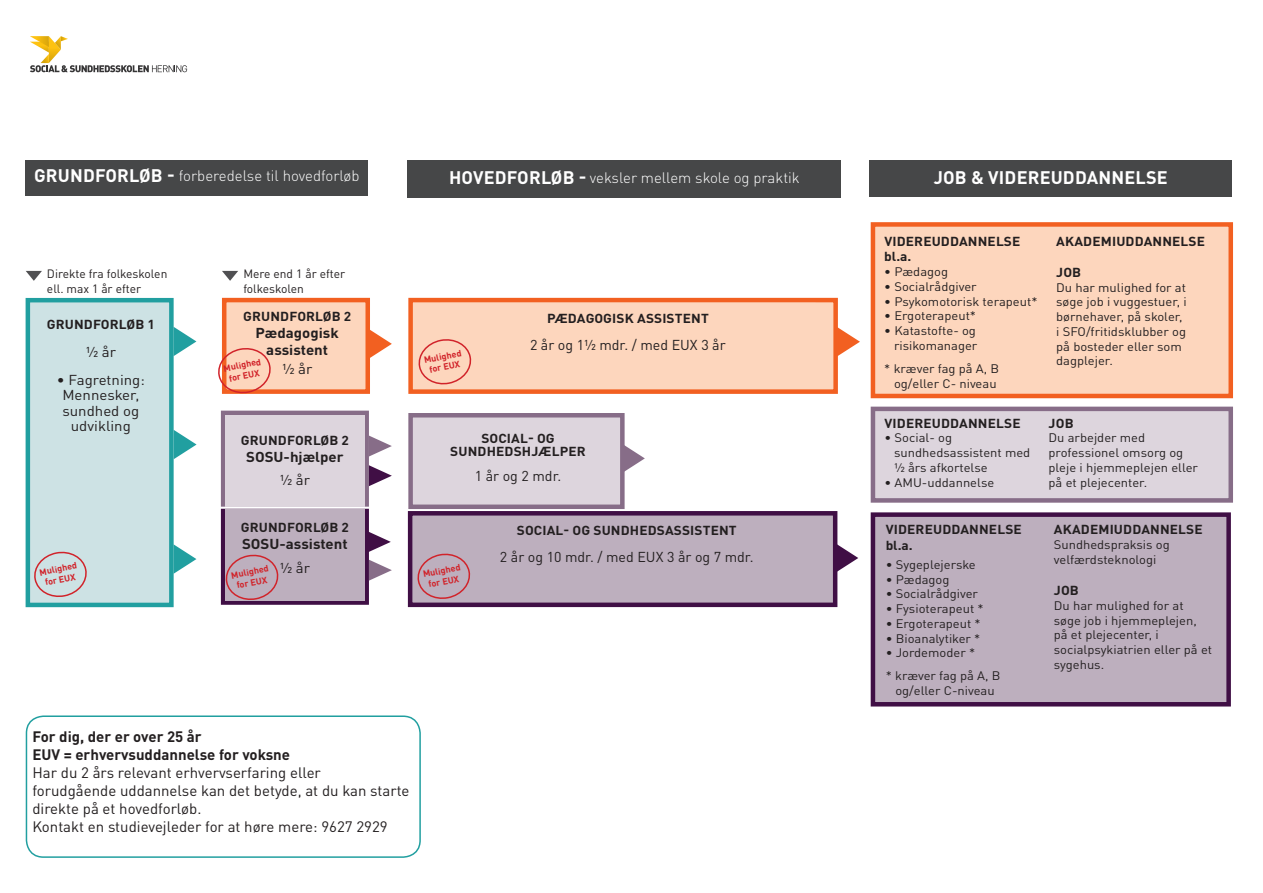
<style>
.page{position:relative;width:1263px;height:893px;background:#fff}
.page>*{position:absolute;margin:0;border:0;box-sizing:border-box;transform-origin:0 0}
.t1{font:700 18px "DINOT";letter-spacing:.01em;color:#fff}
.t2{font:15px/18px "DINOT";color:#231f20}
.t3{font:300 15px "DINOT";color:#fff}
.t4{font:700 15px/18px "DINOT";color:#231f20}
.t5{font:14.25px "DINOT";color:#231f20}
.t6{font:14.25px/15.5px "DINOT";color:#231f20;text-align:center;scale:1.06 1}
.t7{font:700 14.25px/17.1px "DINOT";color:#231f20;text-align:center;scale:1.06 1}
.t8{font:700 12.9px/15.5px "DINOT";letter-spacing:.01em;color:#231f20;scale:1.06 1}
.t9{font:12.3px/14.7px "DINOT";color:#231f20;scale:1.06 1}
.t10{font:12px/14.4px "DINOT";color:#231f20}
.t11{font:700 9px/10.8px "DINOT";color:#d1232a;text-align:center}
.s1{font-weight:700;font-size:18px}
</style>
<div class="page">
<div style="left:26px;top:160px;width:342px;height:29px;background:#464748"></div>
<div style="left:26px;top:168px;width:342px;height:28px;background:#464748"></div>
<div style="left:408px;top:160px;width:433px;height:29px;background:#464748"></div>
<div style="left:408px;top:171px;width:433px;height:27px;background:#464748"></div>
<svg style="left:25px;top:297px;width:149px;height:311px;background:#57b6b7"></svg>
<svg style="left:220px;top:410px;width:172px;height:195px;background:#c8bac7"></svg>
<svg style="left:870px;top:222px;width:363px;height:177px;background:#f9b08c"></svg>
<div style="left:884px;top:236px;width:336px;height:152px;background:#fdd6bd"></div>
<svg style="left:870px;top:512px;width:361px;height:195px;background:#947b97"></svg>
<div style="left:886px;top:524px;width:328px;height:175px;background:#bdafbe"></div>
<div style="left:870px;top:160px;width:362px;height:32px;background:#464748"></div>
<div style="left:870px;top:170px;width:362px;height:27px;background:#464748"></div>
<svg style="left:222px;top:271px;width:16px;height:10px"></svg>
<svg style="left:26px;top:271px;width:16px;height:10px"></svg>
<svg style="left:870px;top:406px;width:363px;height:97px;background:#beb0be"></svg>
<div style="left:884px;top:418px;width:321px;height:76px;background:#ddd5dd"></div>
<svg style="left:407px;top:413px;width:451px;height:195px"></svg>
<svg style="left:28px;top:300px;width:169px;height:305px;background:#c6dfe1"></svg>
<svg style="left:408px;top:297px;width:452px;height:97px;background:#fbc9ae"></svg>
<svg style="left:218px;top:297px;width:174px;height:97px;background:#fbc8ae"></svg>
<svg style="left:30px;top:36px;width:157px;height:36px"></svg>
<div style="left:26px;top:715px;width:395px;height:143px;border:2px solid #219fa0;border-radius:17px"></div>
<p class="t3" style="left:34px;top:166px;width:327px"><span class="s1">GRUNDFORLØB -</span> forberedelse til hovedforløb</p>
<p class="t3" style="left:449px;top:168px;width:352px"><span class="s1">HOVEDFORLØB -</span> veksler mellem skole og praktik</p>
<p class="t10" style="left:47px;top:267px;width:122px">Direkte fra folkeskolen ell. max 1 år efter</p>
<p class="t10" style="left:243px;top:267px;width:103px">Mere end 1 år efter folkeskolen</p>
<p class="t8" style="left:47px;top:316px;width:104px">GRUNDFORLØB 1</p>
<p class="t6" style="left:86px;top:344px;width:30px">½ år</p>
<p class="t6" style="left:57px;top:372px;width:85px">• Fagretning:<br>Mennesker, sundhed og udvikling</p>
<p class="t11" style="left:39px;top:567px;width:39px;rotate:-11deg">Mulighed for EUX</p>
<p class="t8" style="left:243px;top:309px;width:104px">GRUNDFORLØB 2</p>
<p class="t7" style="left:256px;top:324px;width:80px">Pædagogisk assistent</p>
<p class="t6" style="left:282px;top:360px;width:30px">½ år</p>
<p class="t11" style="left:423px;top:354px;width:39px;rotate:-11deg">Mulighed</p>
<p class="t11" style="left:223px;top:363px;width:39px;rotate:-11deg">Mulighed</p>
<p class="t11" style="left:429px;top:364px;width:32px;rotate:-11deg">for EUX</p>
<p class="t11" style="left:228px;top:373px;width:32px;rotate:-11deg">for EUX</p>
<p class="t8" style="left:547px;top:310px;width:154px">PÆDAGOGISK ASSISTENT</p>
<p class="t5" style="left:530px;top:336px;width:197px">2 år og 1½ mdr. / med EUX 3 år</p>
<p class="t8" style="left:241px;top:432px;width:104px">GRUNDFORLØB 2</p>
<p class="t7" style="left:246px;top:448px;width:93px">SOSU-hjælper</p>
<p class="t6" style="left:280px;top:472px;width:30px">½ år</p>
<p class="t8" style="left:241px;top:519px;width:104px">GRUNDFORLØB 2</p>
<p class="t7" style="left:242px;top:534px;width:101px">SOSU-assistent</p>
<p class="t6" style="left:280px;top:560px;width:30px">½ år</p>
<p class="t11" style="left:230px;top:570px;width:39px;rotate:-11deg">Mulighed for EUX</p>
<p class="t8" style="left:450px;top:431px;width:129px;line-height:12.9px;text-align:center">SOCIAL- OG<br>SUNDHEDSHJÆLPER</p>
<p class="t5" style="left:475px;top:467px;width:88px">1 år og 2 mdr.</p>
<p class="t11" style="left:422px;top:569px;width:39px;rotate:-11deg">Mulighed for EUX</p>
<p class="t8" style="left:517px;top:522px;width:209px">SOCIAL- OG SUNDHEDSASSISTENT</p>
<p class="t5" style="left:500px;top:548px;width:255px">2 år og 10 mdr. / med EUX 3 år og 7 mdr.</p>
<p class="t4" style="left:32px;top:727px;width:259px">For dig, der er over 25 år<br>EUV = erhvervsuddannelse for voksne</p>
<p class="t2" style="left:32px;top:763px;width:379px">Har du 2 års relevant erhvervserfaring eller<br>forudgående uddannelse kan det betyde, at du kan starte direkte på et hovedforløb.<br>Kontakt en studievejleder for at høre mere: 9627 2929</p>
<h1 class="t1" style="left:934px;top:165px;width:235px">JOB &amp; VIDEREUDDANNELSE</h1>
<p class="t8" style="left:884px;top:233px;width:130px">VIDEREUDDANNELSE bl.a.</p>
<p class="t9" style="left:884px;top:264px;width:62px">• Pædagog</p>
<p class="t9" style="left:884px;top:279px;width:89px">• Socialrådgiver</p>
<p class="t9" style="left:884px;top:294px;width:146px">• Psykomotorisk terapeut*</p>
<p class="t9" style="left:884px;top:308px;width:88px">• Ergoterapeut*</p>
<p class="t9" style="left:884px;top:323px;width:89px;text-align:right">• Katastofte- og risikomanager</p>
<p class="t9" style="left:884px;top:361px;width:110px;text-align:center">* kræver fag på A, B og/eller C- niveau</p>
<p class="t8" style="left:884px;top:415px;width:130px">VIDEREUDDANNELSE</p>
<p class="t9" style="left:894px;top:430px;width:130px;text-indent:-10px">• Social- og sundhedsassistent med ½ års afkortelse</p>
<p class="t9" style="left:884px;top:475px;width:105px">• AMU-uddannelse</p>
<p class="t8" style="left:1056px;top:233px;width:142px">AKADEMIUDDANNELSE</p>
<p class="t8" style="left:1056px;top:264px;width:25px">JOB</p>
<p class="t9" style="left:1056px;top:280px;width:125px">Du har mulighed for at søge job i vuggestuer, i børnehaver, på skoler, i SFO/fritidsklubber og på bosteder eller som dagplejer.</p>
<p class="t8" style="left:1049px;top:415px;width:25px">JOB</p>
<p class="t9" style="left:1048px;top:430px;width:143px">Du arbejder med professionel omsorg og pleje i hjemmeplejen eller på et plejecenter.</p>
<p class="t8" style="left:886px;top:521px;width:130px">VIDEREUDDANNELSE bl.a.</p>
<p class="t9" style="left:886px;top:557px;width:86px">• Sygeplejerske</p>
<p class="t9" style="left:886px;top:572px;width:62px">• Pædagog</p>
<p class="t9" style="left:886px;top:586px;width:89px">• Socialrådgiver</p>
<p class="t9" style="left:886px;top:601px;width:94px">• Fysioterapeut *</p>
<p class="t9" style="left:886px;top:616px;width:91px">• Ergoterapeut *</p>
<p class="t9" style="left:886px;top:631px;width:91px">• Bioanalytiker *</p>
<p class="t9" style="left:886px;top:641px;width:110px;line-height:22.5px">• Jordemoder *<br>* kræver fag på A, B</p>
<p class="t9" style="left:895px;top:682px;width:95px">og/eller C-niveau</p>
<p class="t8" style="left:1054px;top:521px;width:142px">AKADEMIUDDANNELSE</p>
<p class="t9" style="left:1054px;top:536px;width:111px;line-height:15.5px">Sundhedspraksis og velfærdsteknologi</p>
<p class="t8" style="left:1054px;top:582px;width:25px">JOB</p>
<p class="t9" style="left:1054px;top:598px;width:151px">Du har mulighed for at søge job i hjemmeplejen, på et plejecenter, i socialpsykiatrien eller på et sygehus.</p>
</div>
